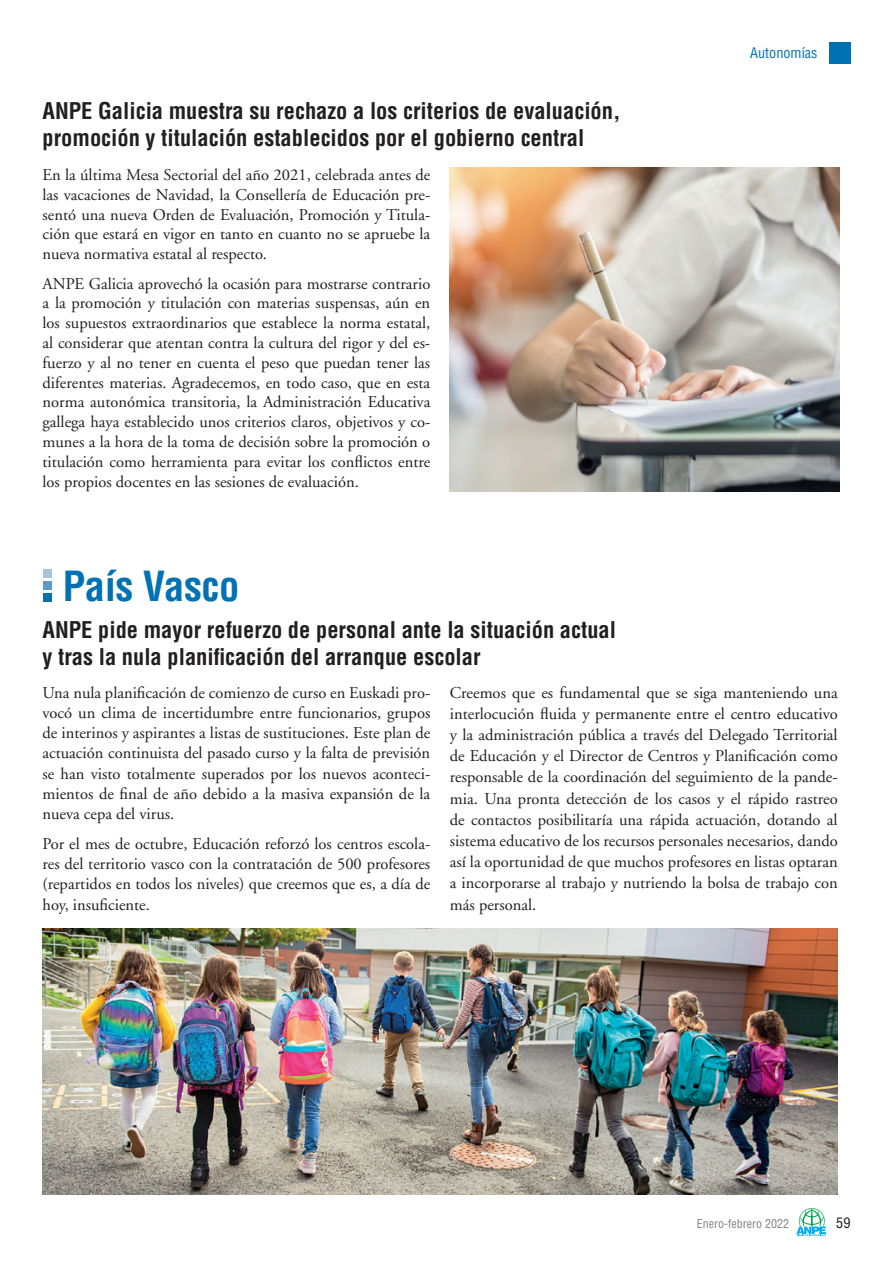
<style>
.page{position:relative;width:893px;height:1263px;background:#fff}
.page>*{position:absolute;margin:0;border:0;box-sizing:border-box;transform-origin:0 0}
.t1{font:700 condensed 40.5px "Helvetica";letter-spacing:-.01em;color:#0072b4}
.t2{font:700 condensed 22.5px/27px "Helvetica";color:#231f20}
.t3{font:16.5px/19.8px "Adobe Garamond";color:#231f20;text-align:justify}
.t4{font:condensed 14.25px "Helvetica";color:#0072b4}
.t5{font:condensed 14.25px "Helvetica";color:#231f20}
.t6{font:condensed 12px "Helvetica";color:#808285}
</style>
<div class="page">
<div style="left:829px;top:43px;width:21px;height:21px;background:#0072b4"></div>
<svg style="left:796px;top:1208px;width:30px;height:28px"></svg>
<img style="left:43px;top:928px;width:795px;height:267px">
<img style="left:450px;top:168px;width:390px;height:323px">
<div style="left:43px;top:569px;width:8px;height:9px;background:#a7c4e3"></div>
<div style="left:43px;top:581px;width:8px;height:9px;background:#5b9bce"></div>
<div style="left:43px;top:593px;width:8px;height:9px;background:#0072b4"></div>
<h2 class="t2" style="left:43px;top:98px;width:580px">ANPE Galicia muestra su rechazo a los criterios de evaluación, promoción y titulación establecidos por el gobierno central</h2>
<p class="t3" style="left:43px;top:165px;width:389px">En la última Mesa Sectorial del año 2021, celebrada antes de las vacaciones de Navidad, la Consellería de Educación pre&shy;sentó una nueva Orden de Evaluación, Promoción y Titula&shy;ción que estará en vigor en tanto en cuanto no se apruebe la nueva normativa estatal al respecto.</p>
<p class="t3" style="left:43px;top:274px;width:389px">ANPE Galicia aprovechó la ocasión para mostrarse contrario a la promoción y titulación con materias suspensas, aún en los supuestos extraordinarios que establece la norma estatal, al considerar que atentan contra la cultura del rigor y del es&shy;fuerzo y al no tener en cuenta el peso que puedan tener las diferentes materias. Agradecemos, en todo caso, que en esta norma autonómica transitoria, la Administración Educativa gallega haya establecido unos criterios claros, objetivos y co&shy;munes a la hora de la toma de decisión sobre la promoción o titulación como herramienta para evitar los conflictos entre los propios docentes en las sesiones de evaluación.</p>
<h1 class="t1" style="left:63px;top:561px;width:178px">País Vasco</h1>
<h2 class="t2" style="left:43px;top:616px;width:575px">ANPE pide mayor refuerzo de personal ante la situación actual y tras la nula planificación del arranque escolar</h2>
<p class="t4" style="left:750px;top:44px;width:69px">Autonomías</p>
<p class="t3" style="left:43px;top:683px;width:389px;line-height:20.2px">Una nula planificación de comienzo de curso en Euskadi pro&shy;vocó un clima de incertidumbre entre funcionarios, grupos de interinos y aspirantes a listas de sustituciones. Este plan de actuación continuista del pasado curso y la falta de previsión se han visto totalmente superados por los nuevos aconteci&shy;mientos de final de año debido a la masiva expansión de la nueva cepa del virus.</p>
<p class="t3" style="left:43px;top:834px;width:389px;line-height:20.2px">Por el mes de octubre, Educación reforzó los centros escola&shy;res del territorio vasco con la contratación de 500 profesores (repartidos en todos los niveles) que creemos que es, a día de hoy, insuficiente.</p>
<p class="t3" style="left:450px;top:682px;width:389px;line-height:21.1px">Creemos que es fundamental que se siga manteniendo una interlocución fluida y permanente entre el centro educativo y la administración pública a través del Delegado Territorial de Educación y el Director de Centros y Planificación como responsable de la coordinación del seguimiento de la pande&shy;mia. Una pronta detección de los casos y el rápido rastreo de contactos posibilitaría una rápida actuación, dotando al sistema educativo de los recursos personales necesarios, dando así la oportunidad de que muchos profesores en listas optaran a incorporarse al trabajo y nutriendo la bolsa de trabajo con más personal.</p>
<p class="t6" style="left:697px;top:1216px;width:94px">Enero-febrero 2022</p>
<p class="t5" style="left:836px;top:1214px;width:16px">59</p>
</div>
